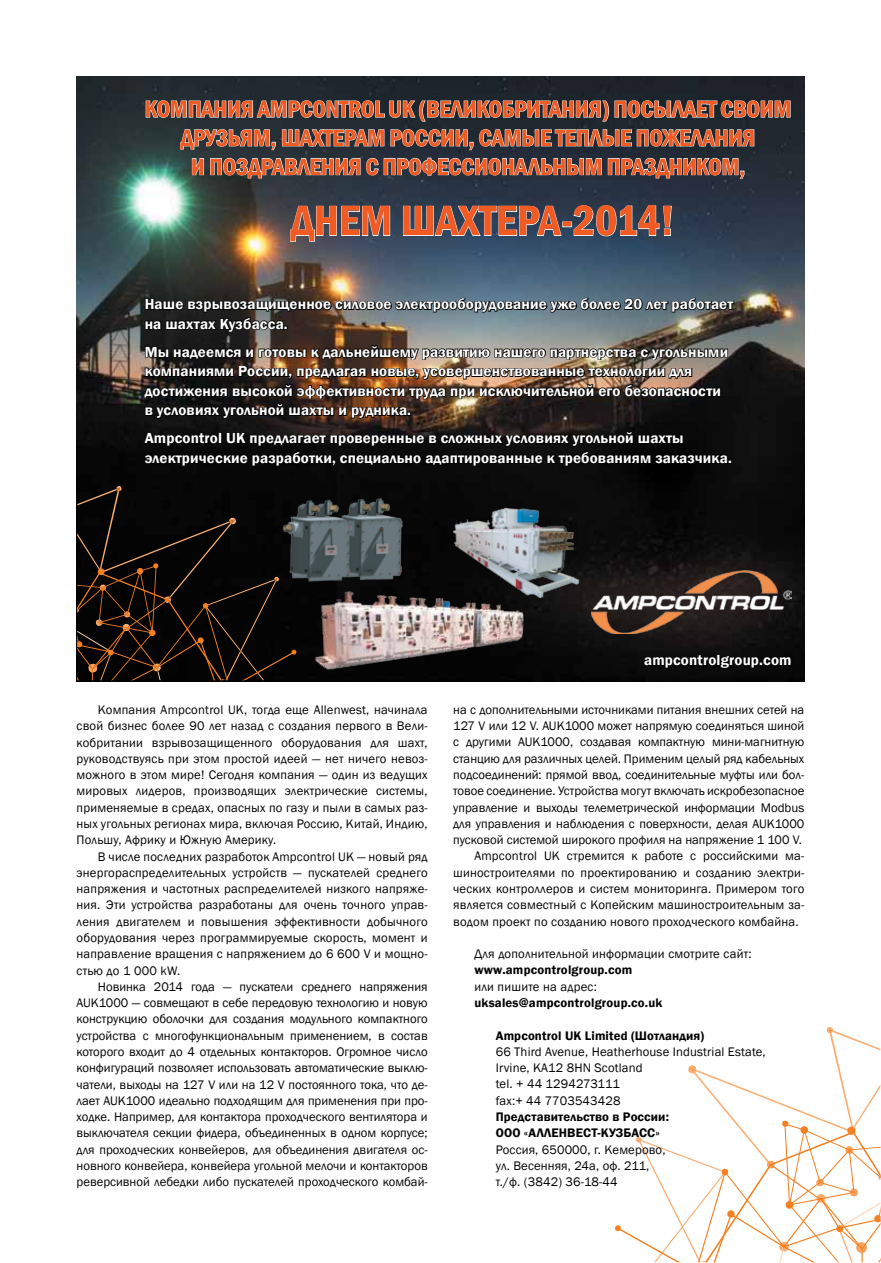
<style>
.page{position:relative;width:881px;height:1263px;background:#fff}
.page>*{position:absolute;margin:0;border:0;box-sizing:border-box;transform-origin:0 0}
.t1{font:600 condensed 43.5px "Franklin Gothic";color:#f15a22}
.t2{font:600 condensed 24px/28.8px "Franklin Gothic";letter-spacing:-.01em;color:#f15a22;text-align:center}
.t3{font:600 15px/19.5px "Franklin Gothic";letter-spacing:.01em;color:#fff}
.t4{font:12.75px/16.4px "Franklin Gothic";letter-spacing:.01em;color:#000;text-align:justify}
.t5{font:600 12.75px/16.4px "Franklin Gothic";letter-spacing:.015em;color:#000}
</style>
<div class="page">
<img style="left:77px;top:77px;width:727px;height:604px">
<svg style="left:615px;top:1027px;width:266px;height:235px"></svg>
<img style="left:143px;top:297px;width:591px;height:122px">
<svg style="left:143px;top:431px;width:588px;height:36px;background:#080707"></svg>
<svg style="left:145px;top:97px;width:645px;height:82px;background:#4d555c"></svg>
<svg style="left:290px;top:204px;width:100px;height:38px;background:#5d6470"></svg>
<svg style="left:402px;top:206px;width:159px;height:30px;background:#556577"></svg>
<div style="left:562px;top:222px;width:9px;height:5px;border:1px solid #fff"></div>
<svg style="left:573px;top:205px;width:98px;height:32px;background:#515f70"></svg>
<svg style="left:77px;top:486px;width:219px;height:194px;background:#130d08"></svg>
<div style="left:642px;top:654px;width:149px;height:16px;background:#060606"></div>
<img style="left:591px;top:571px;width:200px;height:63px">
<img style="left:312px;top:586px;width:213px;height:87px">
<img style="left:451px;top:506px;width:131px;height:92px">
<img style="left:279px;top:498px;width:133px;height:84px">
<h2 class="t2" style="left:145px;top:94px;width:648px">Компания AMPCONTROL UK (Великобритания) посылает своим друзьям, шахтерам России, самые теплые п ожелания<br>и п оздравления с п рофессиональным п раздником,</h2>
<h1 class="t1" style="left:291px;top:192px;width:385px">Днем Шахтера-2014!</h1>
<p class="t3" style="left:145px;top:295px;width:590px">Наше взрывозащищенное силовое электрооборудование уже более 20 лет работает на шахтах Кузбасса.</p>
<p class="t3" style="left:145px;top:342px;width:584px">Мы надеемся и готовы к дальнейшему развитию нашего партнерства с угольными компаниями России, предлагая новые, усовершенствованные технологии для достижения высокой эффективности труда при исключительной его безопасности в условиях угольной шахты и рудника.</p>
<p class="t3" style="left:145px;top:429px;width:588px">Ampcontrol UK предлагает проверенные в сложных условиях угольной шахты электрические разработки, специально адаптированные к требованиям заказчика.</p>
<p class="t4" style="left:76px;top:702px;width:352px;text-indent:21px">Компания Ampcontrol UK, тогда еще Allenwest, начинала свой бизнес более 90 лет назад с создания первого в Вели&shy;кобритании взрывозащищенного оборудования для шахт, руководствуясь при этом простой идеей — нет ничего невоз&shy;можного в этом мире! Сегодня компания — один из ведущих мировых лидеров, производящих электрические системы, применяемые в средах, опасных по газу и пыли в самых раз&shy;ных угольных регионах мира, включая Россию, Китай, Индию, Польшу, Африку и Южную Америку.</p>
<p class="t4" style="left:76px;top:848px;width:352px;text-indent:21px">В числе последних разработок Ampcontrol UK — новый ряд энергораспределительных устройств — пускателей среднего напряжения и частотных распределителей низкого напряже&shy;ния. Эти устройства разработаны для очень точного управ&shy;ления двигателем и повышения эффективности добычного оборудования через программируемые скорость, момент и направление вращения с напряжением до 6 600 V и мощно&shy;стью до 1 000 kW.</p>
<p class="t4" style="left:76px;top:979px;width:352px;text-indent:21px">Новинка 2014 года — пускатели среднего напряжения AUK1000 — совмещают в себе передовую технологию и новую конструкцию оболочки для создания модульного компактного устройства с многофункциональным применением, в состав которого входит до 4 отдельных контакторов. О громное число конфигураций позволяет использовать автоматические выклю&shy;чатели, выходы на 127 V или на 12 V постоянного тока, что де&shy;лает AUK1000 идеально подходящим для применения при про&shy;ходке. Н апример, для контактора проходческого вентилятора и выключателя секции фидера, объединенных в одном корпусе; для проходческих конвейеров, для объединения двигателя ос&shy;новного конвейера, конвейера угольной мелочи и контакторов реверсивной лебедки либо пускателей проходческого комбай-</p>
<p class="t3" style="left:643px;top:651px;width:149px">ampcontrolgroup.com</p>
<p class="t4" style="left:453px;top:702px;width:352px">на с дополнительными источниками питания внешних сетей на</p>
<p class="t4" style="left:453px;top:718px;width:352px">127 V или 12 V. AUK1000 может напрямую соединяться шиной</p>
<p class="t4" style="left:453px;top:734px;width:352px">с другими AUK1000, создавая компактную мини-магнитную</p>
<p class="t4" style="left:453px;top:751px;width:352px">станцию для различных целей. Применим целый ряд кабельных</p>
<p class="t4" style="left:453px;top:767px;width:352px">подсоединений: прямой ввод, соединительные муфты или бол-</p>
<p class="t4" style="left:453px;top:783px;width:352px">товое соединение. Устройства могут включать искробезопасное</p>
<p class="t4" style="left:453px;top:799px;width:352px">управление и выходы телеметрической информации Modbus</p>
<p class="t4" style="left:453px;top:816px;width:352px">для управления и наблюдения с поверхности, делая AUK1000</p>
<p class="t4" style="left:453px;top:832px;width:350px">пусковой системой широкого профиля на напряжение 1 100 V.</p>
<p class="t4" style="left:474px;top:848px;width:331px">Ampcontrol UK стремится к работе с российскими ма-</p>
<p class="t4" style="left:453px;top:864px;width:352px">шиностроителями по проектированию и созданию электри-</p>
<p class="t4" style="left:453px;top:881px;width:352px">ческих контроллеров и систем мониторинга. Примером того</p>
<p class="t4" style="left:453px;top:897px;width:352px">является совместный с Копейским машиностроительным за-</p>
<p class="t4" style="left:453px;top:913px;width:347px">водом проект по созданию нового проходческого комбайна.</p>
<p class="t4" style="left:474px;top:946px;width:278px">Для дополнительной информации смотрите сайт:</p>
<p class="t5" style="left:474px;top:962px;width:159px">www.ampcontrolgroup.com</p>
<p class="t4" style="left:474px;top:978px;width:124px">или пишите на адрес:</p>
<p class="t5" style="left:474px;top:995px;width:189px">uksales@ampcontrolgroup.co.uk</p>
<p class="t5" style="left:495px;top:1027px;width:210px">Ampcontrol UK Limited (Шотландия)</p>
<p class="t4" style="left:495px;top:1044px;width:271px;text-align:left">66 Third Avenue, Heatherhouse Industrial Estate,<br>Irvine, KA12 8HN Scotland<br>tel. + 44 1294273111<br>fax:+ 44 7703543428</p>
<p class="t5" style="left:495px;top:1109px;width:175px">Представительство в России:<br>ООО</p>
<p class="t5" style="left:523px;top:1125px;width:13px">«АЛЛЕ</p>
<p class="t5" style="left:558px;top:1125px;width:102px">НВЕСТ-КУЗБАСС»</p>
<p class="t4" style="left:495px;top:1141px;width:171px;text-align:left">Россия, 650000, г. Кемерово, ул. Весенняя, 24а, оф. 211, т./ф. (3842) 36-18-44</p>
</div>
